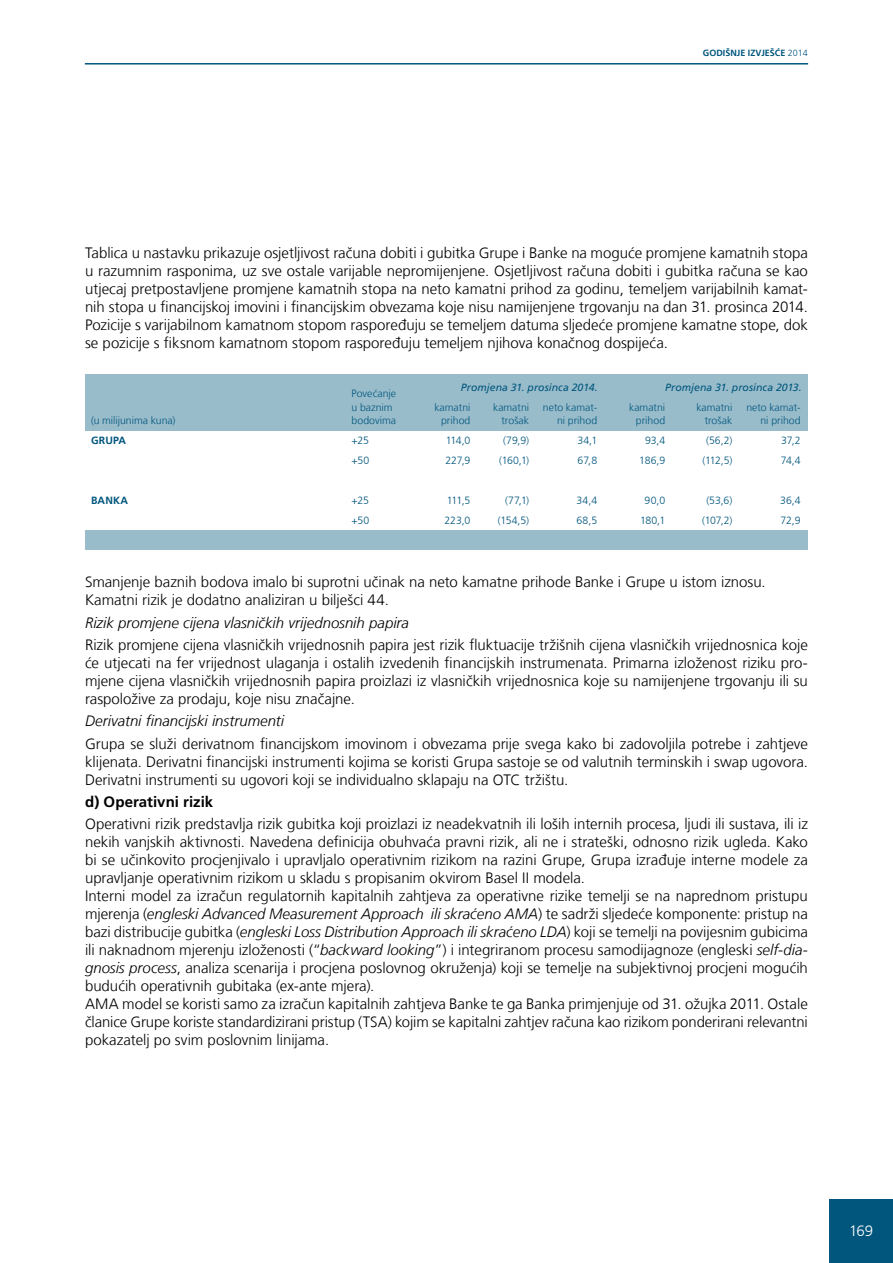
<style>
.page{position:relative;width:893px;height:1263px;background:#fff}
.page>*{position:absolute;margin:0;border:0;box-sizing:border-box;transform-origin:0 0}
.t1{font:300 15px/18px "Frutiger LT Com";letter-spacing:-.005em;color:#000;text-align:justify}
.t2{font:italic 300 15px "Frutiger LT Com";color:#000}
.t3{font:700 15px "Frutiger LT Com";color:#000}
.t4{font:300 15px "Frutiger LT Com";color:#fff}
.t5{font:300 10.5px/13.5px "Frutiger LT Com";color:#00567d;text-align:right}
.t6{font:italic 10.5px "Frutiger LT Com";letter-spacing:.005em;color:#00567d}
.t7{font:700 10.5px "Frutiger LT Com";letter-spacing:.015em;color:#00567d}
.t8{font:700 9px "Frutiger LT Com";color:#00567d}
.s1{font-weight:300}
.s2{font-style:italic}
</style>
<div class="page">
<hr style="left:85px;top:63px;width:723px;height:2px;background:#00567d">
<div style="left:829px;top:1199px;width:64px;height:64px;background:#00567d"></div>
<div style="left:85px;top:374px;width:723px;height:57px;background:#99bccb"></div>
<div style="left:85px;top:530px;width:723px;height:20px;background:#99bccb"></div>
<p class="t8" style="left:703px;top:47px;width:107px">GODIŠNJE IZVJEŠĆE <span class="s1">2014</span></p>
<p class="t1" style="left:85px;top:244px;width:724px">Tablica u nastavku prikazuje osjetljivost računa dobiti i gubitka Grupe i Banke na moguće promjene kamatnih stopa u razumnim rasponima, uz sve ostale varijable nepromijenjene. Osjetljivost računa dobiti i gubitka računa se kao utjecaj pretpostavljene promjene kamatnih stopa na neto kamatni prihod za godinu, temeljem varijabilnih kamat&shy;nih stopa u financijskoj imovini i financijskim obvezama koje nisu namijenjene trgovanju na dan 31. prosinca 2014.<br>Pozicije s varijabilnom kamatnom stopom raspoređuju se temeljem datuma sljedeće promjene kamatne stope, dok se pozicije s fiksnom kamatnom stopom raspoređuju temeljem njihova konačnog dospijeća.</p>
<p class="t5" style="left:91px;top:414px;width:86px">(u milijunima kuna)</p>
<p class="t5" style="left:351px;top:387px;width:46px;text-align:left">Povećanje u baznim bodovima</p>
<p class="t6" style="left:461px;top:381px;width:138px">Promjena 31. prosinca 2014.</p>
<p class="t6" style="left:665px;top:382px;width:138px">Promjena 31. prosinca 2013.</p>
<p class="t5" style="left:434px;top:401px;width:38px">kamatni prihod</p>
<p class="t5" style="left:493px;top:401px;width:38px">kamatni trošak</p>
<p class="t5" style="left:543px;top:401px;width:56px">neto kamat&shy;ni prihod</p>
<p class="t5" style="left:629px;top:401px;width:38px">kamatni prihod</p>
<p class="t5" style="left:696px;top:401px;width:38px">kamatni trošak</p>
<p class="t5" style="left:746px;top:401px;width:56px">neto kamat&shy;ni prihod</p>
<p class="t7" style="left:91px;top:434px;width:37px">GRUPA</p>
<p class="t5" style="left:351px;top:434px;width:19px">+25</p>
<p class="t5" style="left:446px;top:434px;width:26px">114,0</p>
<p class="t5" style="left:503px;top:434px;width:27px">(79,9)</p>
<p class="t5" style="left:577px;top:434px;width:21px">34,1</p>
<p class="t5" style="left:645px;top:434px;width:22px">93,4</p>
<p class="t5" style="left:706px;top:434px;width:28px">(56,2)</p>
<p class="t5" style="left:781px;top:434px;width:21px">37,2</p>
<p class="t5" style="left:351px;top:454px;width:19px">+50</p>
<p class="t5" style="left:445px;top:454px;width:26px">227,9</p>
<p class="t5" style="left:499px;top:454px;width:31px">(160,1)</p>
<p class="t5" style="left:578px;top:454px;width:21px">67,8</p>
<p class="t5" style="left:639px;top:454px;width:27px">186,9</p>
<p class="t5" style="left:703px;top:454px;width:31px">(112,5)</p>
<p class="t5" style="left:781px;top:454px;width:21px">74,4</p>
<p class="t7" style="left:91px;top:494px;width:39px">BANKA</p>
<p class="t5" style="left:351px;top:494px;width:19px">+25</p>
<p class="t5" style="left:447px;top:494px;width:25px">111,5</p>
<p class="t5" style="left:505px;top:494px;width:26px">(77,1)</p>
<p class="t5" style="left:576px;top:494px;width:22px">34,4</p>
<p class="t5" style="left:645px;top:494px;width:22px">90,0</p>
<p class="t5" style="left:706px;top:494px;width:27px">(53,6)</p>
<p class="t5" style="left:780px;top:494px;width:22px">36,4</p>
<p class="t5" style="left:351px;top:513px;width:19px">+50</p>
<p class="t5" style="left:444px;top:513px;width:28px">223,0</p>
<p class="t5" style="left:498px;top:513px;width:33px">(154,5)</p>
<p class="t5" style="left:576px;top:513px;width:22px">68,5</p>
<p class="t5" style="left:640px;top:513px;width:27px">180,1</p>
<p class="t5" style="left:702px;top:513px;width:32px">(107,2)</p>
<p class="t5" style="left:780px;top:513px;width:22px">72,9</p>
<p class="t1" style="left:85px;top:573px;width:682px">Smanjenje baznih bodova imalo bi suprotni učinak na neto kamatne prihode Banke i Grupe u istom iznosu.<br>Kamatni rizik je dodatno analiziran u bilješci 44.</p>
<p class="t2" style="left:85px;top:614px;width:326px">Rizik promjene cijena vlasničkih vrijednosnih papira</p>
<p class="t1" style="left:85px;top:636px;width:724px">Rizik promjene cijena vlasničkih vrijednosnih papira jest rizik fluktuacije tržišnih cijena vlasničkih vrijednosnica koje će utjecati na fer vrijednost ulaganja i ostalih izvedenih financijskih instrumenata. Primarna izloženost riziku pro&shy;mjene cijena vlasničkih vrijednosnih papira proizlazi iz vlasničkih vrijednosnica koje su namijenjene trgovanju ili su raspoložive za prodaju, koje nisu značajne.</p>
<p class="t2" style="left:85px;top:712px;width:201px">Derivatni financijski instrumenti</p>
<p class="t1" style="left:85px;top:734px;width:724px">Grupa se služi derivatnom financijskom imovinom i obvezama prije svega kako bi zadovoljila potrebe i zahtjeve klijenata. Derivatni financijski instrumenti kojima se koristi Grupa sastoje se od valutnih terminskih i swap ugovora.<br>Derivatni instrumenti su ugovori koji se individualno sklapaju na OTC tržištu.</p>
<p class="t3" style="left:85px;top:793px;width:130px">d) Operativni rizik</p>
<p class="t1" style="left:85px;top:815px;width:724px;text-align:left">Operativni rizik predstavlja rizik gubitka koji proizlazi iz neadekvatnih ili loših internih procesa, ljudi ili sustava, ili iz nekih vanjskih aktivnosti. Navedena definicija obuhvaća pravni rizik, ali ne i strateški, odnosno rizik ugleda. Kako bi se učinkovito procjenjivalo i upravljalo operativnim rizikom na razini Grupe, Grupa izrađuje interne modele za upravljanje operativnim rizikom u skladu s propisanim okvirom Basel II modela.<br>Interni model za izračun regulatornih kapitalnih zahtjeva za operativne rizike temelji se na naprednom pristupu mjerenja (<span class="s2">engleski Advanced Measurement Approach ili skraćeno AMA</span>) te sadrži sljedeće komponente: pristup na bazi distribucije gubitka (<span class="s2">engleski Loss Distribution Approach ili skraćeno LDA</span>) koji se temelji na povijesnim gubicima ili naknadnom mjerenju izloženosti (“<span class="s2">backward looking</span>”) i integriranom procesu samodijagnoze (engleski <span class="s2">self-dia&shy;gnosis process</span>, analiza scenarija i procjena poslovnog okruženja) koji se temelje na subjektivnoj procjeni mogućih budućih operativnih gubitaka (ex-ante mjera).<br>AMA model se koristi samo za izračun kapitalnih zahtjeva Banke te ga Banka primjenjuje od 31. ožujka 2011. Ostale članice Grupe koriste standardizirani pristup (TSA) kojim se kapitalni zahtjev računa kao rizikom ponderirani relevantni pokazatelj po svim poslovnim linijama.</p>
<p class="t4" style="left:849px;top:1222px;width:26px">169</p>
</div>
